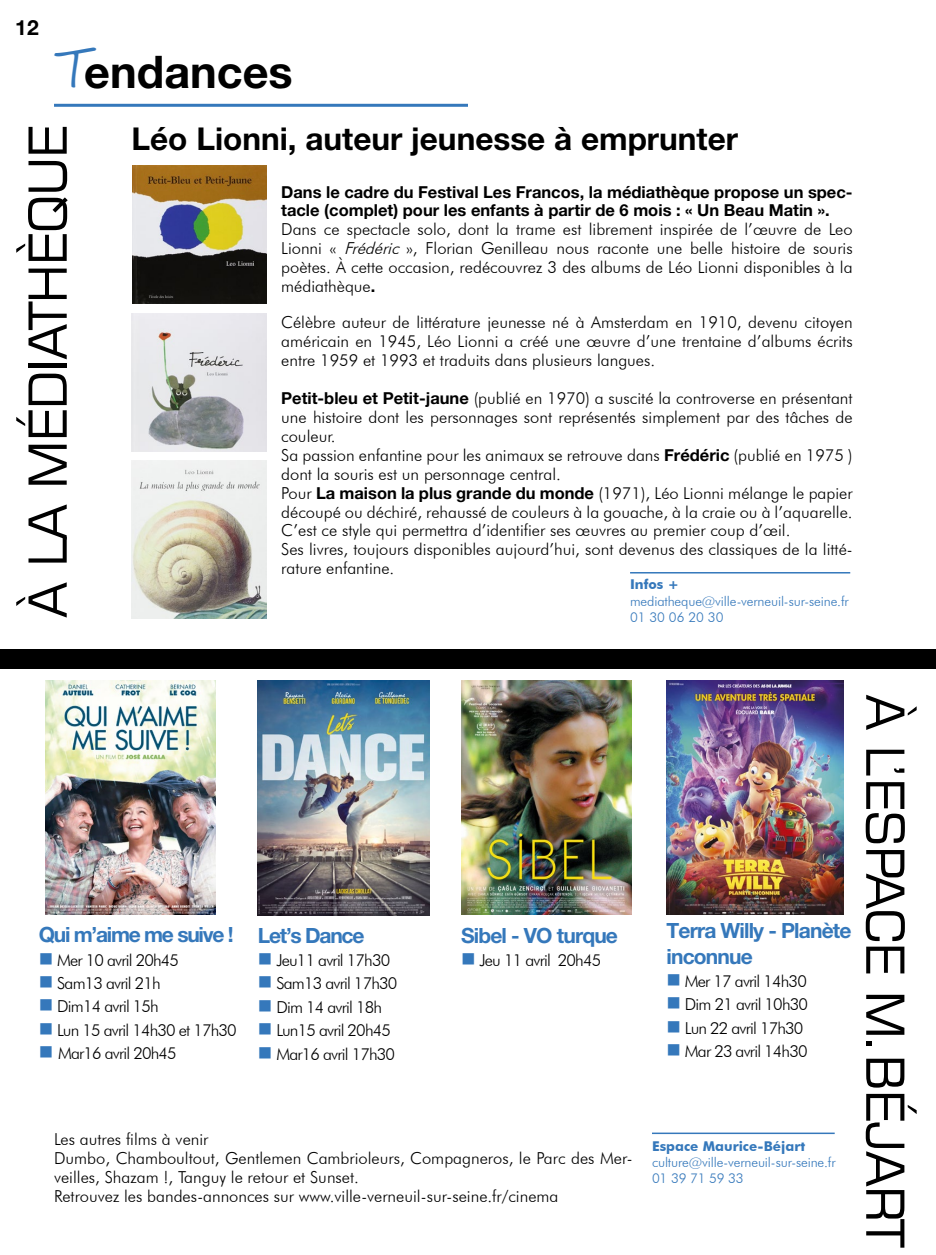
<style>
.page{position:relative;width:936px;height:1255px;background:#fff}
.page>*{position:absolute;margin:0;border:0;box-sizing:border-box;transform-origin:0 0}
.t1{font:52.5px "Square 721 BT";letter-spacing:-.03em;color:#000}
.t2{font:700 45px "Helvetica Neue LT Pro";color:#000}
.t3{font:700 31.5px "Helvetica Neue LT Pro";color:#000}
.t4{font:700 21px/25.2px "Helvetica Neue LT Pro";letter-spacing:-.04em;color:#3578bb}
.t5{font:700 21px "Helvetica Neue LT Pro";letter-spacing:-.06em;color:#3578bb}
.t6{font:700 21px "Helvetica Neue LT Pro";color:#000}
.t7{font:300 16.5px/18.9px "Futura BT";color:#000;text-align:justify}
.t8{font:300 16.5px "Futura BT";letter-spacing:-.05em;color:#000}
.t9{font:700 16.5px/18px "Helvetica Neue LT Pro";color:#000}
.t10{font:300 13.5px/16.2px "Futura BT";letter-spacing:-.01em;color:#3578bb}
.t11{font:700 13.5px "Futura BT";color:#3578bb}
.s1{font-family:"My Lucky Penny";font-weight:400;color:#3578bb}
.s2{font-style:italic}
.s3{font-family:"Helvetica Neue LT Pro";font-weight:700}
.s4{color:#3578bb}
.s5{color:#fff}
</style>
<div class="page">
<div style="left:0;top:648px;width:935px;height:20px;background:#000"></div>
<hr style="left:54px;top:104px;width:414px;height:3px;background:#3578bb">
<hr style="left:630px;top:572px;width:220px;height:1px;background:#3578bb">
<img style="left:131px;top:461px;width:136px;height:158px">
<img style="left:132px;top:166px;width:134px;height:138px">
<img style="left:131px;top:313px;width:136px;height:138px">
<img style="left:461px;top:681px;width:170px;height:233px">
<img style="left:45px;top:681px;width:171px;height:233px">
<img style="left:666px;top:681px;width:177px;height:233px">
<img style="left:258px;top:681px;width:172px;height:234px">
<hr style="left:652px;top:1132px;width:182px;height:1px;background:#3578bb">
<p class="t6" style="left:15px;top:14px;width:25px">12</p>
<h2 class="t2" style="left:54px;top:44px;width:240px"><span class="s1">T</span>endances</h2>
<h1 class="t1" style="left:15px;top:618px;width:495px;rotate:-90deg">À LA MÉDIATHÈQUE</h1>
<h3 class="t3" style="left:131px;top:119px;width:608px">Léo Lionni, auteur jeunesse à emprunter</h3>
<p class="t9" style="left:281px;top:183px;width:573px">Dans le cadre du Festival Les Francos, la médiathèque propose un spec&shy;tacle (complet) pour les enfants à partir de 6 mois : « Un Beau Matin ».</p>
<p class="t7" style="left:281px;top:219px;width:573px">Dans ce spectacle solo, dont la trame est librement inspirée de l’œuvre de Leo Lionni « <span class="s2">Frédéric</span> », Florian Genilleau nous raconte une belle histoire de souris poètes. À cette occasion, redécouvrez 3 des albums de Léo Lionni disponibles à la médiathèque<span class="s3">.</span></p>
<p class="t7" style="left:281px;top:313px;width:573px">Célèbre auteur de littérature jeunesse né à Amsterdam en 1910, devenu citoyen américain en 1945, Léo Lionni a créé une œuvre d’une trentaine d’albums écrits entre 1959 et 1993 et traduits dans plusieurs langues.</p>
<p class="t7" style="left:281px;top:388px;width:573px;text-align:left"><span class="s3">Petit-bleu et Petit-jaune</span> (publié en 1970) a suscité la controverse en présentant une histoire dont les personnages sont représentés simplement par des tâches de couleur.<br>Sa passion enfantine pour les animaux se retrouve dans <span class="s3">Frédéric</span> (publié en 1975 ) dont la souris est un personnage central.<br>Pour <span class="s3">La maison la plus grande du monde</span> (1971), Léo Lionni mélange le papier découpé ou déchiré, rehaussé de couleurs à la gouache, à la craie ou à l’aquarelle.<br>C’est ce style qui permettra d’identifier ses œuvres au premier coup d’œil.<br>Ses livres, toujours disponibles aujourd’hui, sont devenus des classiques de la litté&shy;rature enfantine.</p>
<p class="t11" style="left:630px;top:576px;width:50px">Infos +</p>
<p class="t10" style="left:630px;top:592px;width:220px">mediatheque@ville-verneuil-sur-seine.fr<br>01 30 06 20 30</p>
<p class="t5" style="left:39px;top:921px;width:196px">Qui m’aime me suive !</p>
<p class="t8" style="left:39px;top:949px;width:142px"><span class="s4">■</span> Mer 10 avril 20h45</p>
<p class="t8" style="left:39px;top:973px;width:123px"><span class="s4">■</span> Sam13 avril 21h</p>
<p class="t8" style="left:39px;top:996px;width:122px"><span class="s4">■</span> Dim14 avril 15h</p>
<p class="t8" style="left:39px;top:1019px;width:199px"><span class="s4">■</span> Lun 15 avril 14h30 et 17h30</p>
<p class="t8" style="left:39px;top:1043px;width:139px"><span class="s4">■</span> Mar16 avril 20h45</p>
<p class="t4" style="left:258px;top:922px;width:108px">Let’s Dance</p>
<p class="t8" style="left:258px;top:950px;width:134px"><span class="s4">■</span> Jeu11 avril 17h30</p>
<p class="t8" style="left:258px;top:973px;width:141px"><span class="s4">■</span> Sam13 avril 17h30</p>
<p class="t8" style="left:258px;top:996px;width:126px"><span class="s4">■</span> Dim 14 avril 18h</p>
<p class="t8" style="left:258px;top:1020px;width:134px"><span class="s4">■</span> Lun15 avril 20h45</p>
<p class="t8" style="left:258px;top:1043px;width:143px"><span class="s4">■</span> Mar16 avril 17h30<span class="s5">r</span></p>
<p class="t4" style="left:461px;top:922px;width:158px">Sibel - VO turque</p>
<p class="t8" style="left:461px;top:950px;width:142px"><span class="s4">■</span> Jeu 11 avril 20h45</p>
<p class="t4" style="left:666px;top:917px;width:186px">Terra Willy - Planète inconnue</p>
<p class="t8" style="left:666px;top:971px;width:142px"><span class="s4">■</span> Mer 17 avril 14h30</p>
<p class="t8" style="left:666px;top:994px;width:143px"><span class="s4">■</span> Dim 21 avril 10h30</p>
<p class="t8" style="left:666px;top:1017px;width:138px"><span class="s4">■</span> Lun 22 avril 17h30</p>
<p class="t8" style="left:666px;top:1041px;width:174px"><span class="s4">■</span> Mar 23 avril 14h30<span class="s5">18/0</span></p>
<p class="t7" style="left:54px;top:1129px;width:580px;text-align:left">Les autres films à venir<br>Dumbo, Chamboultout, Gentlemen Cambrioleurs, Compagneros, le Parc des Mer&shy;veilles, Shazam !, Tanguy le retour et Sunset.<br>Retrouvez les bandes-annonces sur www.ville-verneuil-sur-seine.fr/cinema</p>
<p class="t11" style="left:652px;top:1137px;width:155px">Espace Maurice-Béjart</p>
<p class="t10" style="left:652px;top:1154px;width:185px">culture@ville-verneuil-sur-seine.fr<br>01 39 71 59 33</p>
<h1 class="t1" style="left:918px;top:694px;width:555px;rotate:90deg">À L’ESPACE M.BÉJART</h1>
</div>
